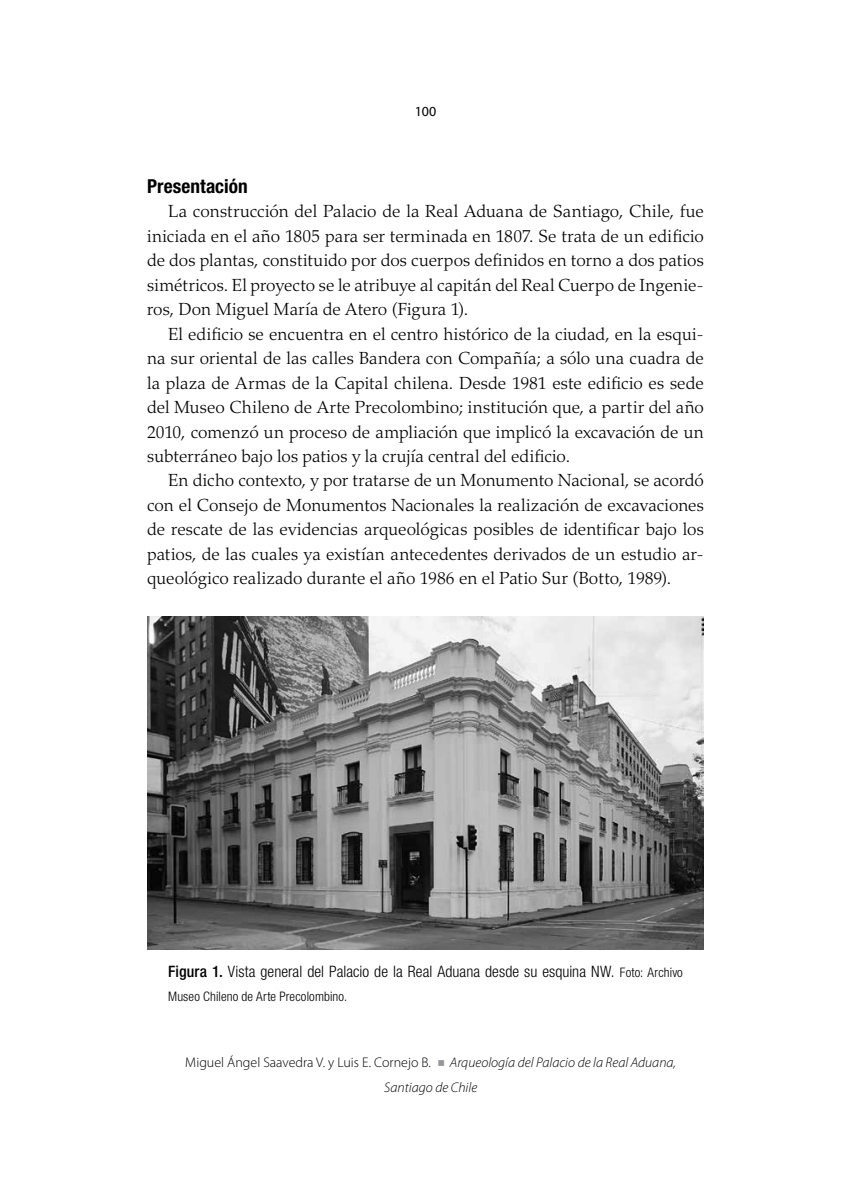
<style>
.page{position:relative;width:851px;height:1197px;background:#fff}
.page>*{position:absolute;margin:0;border:0;box-sizing:border-box;transform-origin:0 0}
.t1{font:700 condensed 19.25px "Helvetica Neue LT Std";letter-spacing:.005em;color:#000}
.t2{font:300 17.5px "Palatino LT Std";letter-spacing:.005em;color:#000}
.t3{font:300 condensed 15.75px "Helvetica Neue LT Std";letter-spacing:.005em;color:#000}
.t4{font:italic 300 14px/24.5px "Myriad Pro";color:#000;text-align:center}
.t5{font:14px "Myriad Pro";color:#000}
.t6{font:300 condensed 13.12px "Helvetica Neue LT Std";letter-spacing:.01em;color:#000}
.s1{font-weight:500}
.s2{font-size:13.12px}
.s3{font-style:normal}
.s4{font-family:"Koz Go Pro";font-weight:800;font-style:normal;font-size:21px;color:#939598}
</style>
<div class="page">
<img style="left:148px;top:616px;width:556px;height:333px">
<p class="t5" style="left:414px;top:102px;width:23px">100</p>
<p class="t1" style="left:147px;top:174px;width:102px">Presentación</p>
<p class="t2" style="left:168px;top:201px;width:537px">La construcción del Palacio de la Real Aduana de Santiago, Chile, fue</p>
<p class="t2" style="left:147px;top:225px;width:558px">iniciada en el año 1805 para ser terminada en 1807. Se trata de un edificio</p>
<p class="t2" style="left:147px;top:250px;width:558px">de dos plantas, constituido por dos cuerpos definidos en torno a dos patios</p>
<p class="t2" style="left:147px;top:274px;width:558px">simétricos. El proyecto se le atribuye al capitán del Real Cuerpo de Ingenie-</p>
<p class="t2" style="left:147px;top:299px;width:322px">ros, Don Miguel María de Atero (Figura 1).</p>
<p class="t2" style="left:168px;top:323px;width:537px">El edificio se encuentra en el centro histórico de la ciudad, en la esqui-</p>
<p class="t2" style="left:147px;top:348px;width:558px">na sur oriental de las calles Bandera con Compañía; a sólo una cuadra de</p>
<p class="t2" style="left:147px;top:372px;width:558px">la plaza de Armas de la Capital chilena. Desde 1981 este edificio es sede</p>
<p class="t2" style="left:147px;top:397px;width:558px">del Museo Chileno de Arte Precolombino; institución que, a partir del año</p>
<p class="t2" style="left:147px;top:421px;width:558px">2010, comenzó un proceso de ampliación que implicó la excavación de un</p>
<p class="t2" style="left:147px;top:446px;width:424px">subterráneo bajo los patios y la crujía central del edificio.</p>
<p class="t2" style="left:168px;top:470px;width:537px">En dicho contexto, y por tratarse de un Monumento Nacional, se acordó</p>
<p class="t2" style="left:147px;top:495px;width:558px">con el Consejo de Monumentos Nacionales la realización de excavaciones</p>
<p class="t2" style="left:147px;top:519px;width:558px">de rescate de las evidencias arqueológicas posibles de identificar bajo los</p>
<p class="t2" style="left:147px;top:544px;width:558px">patios, de las cuales ya existían antecedentes derivados de un estudio ar-</p>
<p class="t2" style="left:147px;top:568px;width:525px">queológico realizado durante el año 1986 en el Patio Sur (Botto, 1989).</p>
<p class="t3" style="left:168px;top:962px;width:516px"><span class="s1">Figura 1.</span> Vista general del Palacio de la Real Aduana desde su esquina NW. <span class="s2">Foto: Archivo</span></p>
<p class="t6" style="left:168px;top:989px;width:181px">Museo Chileno de Arte Precolombino.</p>
<p class="t4" style="left:185px;top:1051px;width:492px"><span class="s3">Miguel Ángel Saavedra V. y Luis E. Cornejo B.</span><span class="s4">▪</span>Arqueología del Palacio de la Real Aduana,<br>Santiago de Chile</p>
</div>
